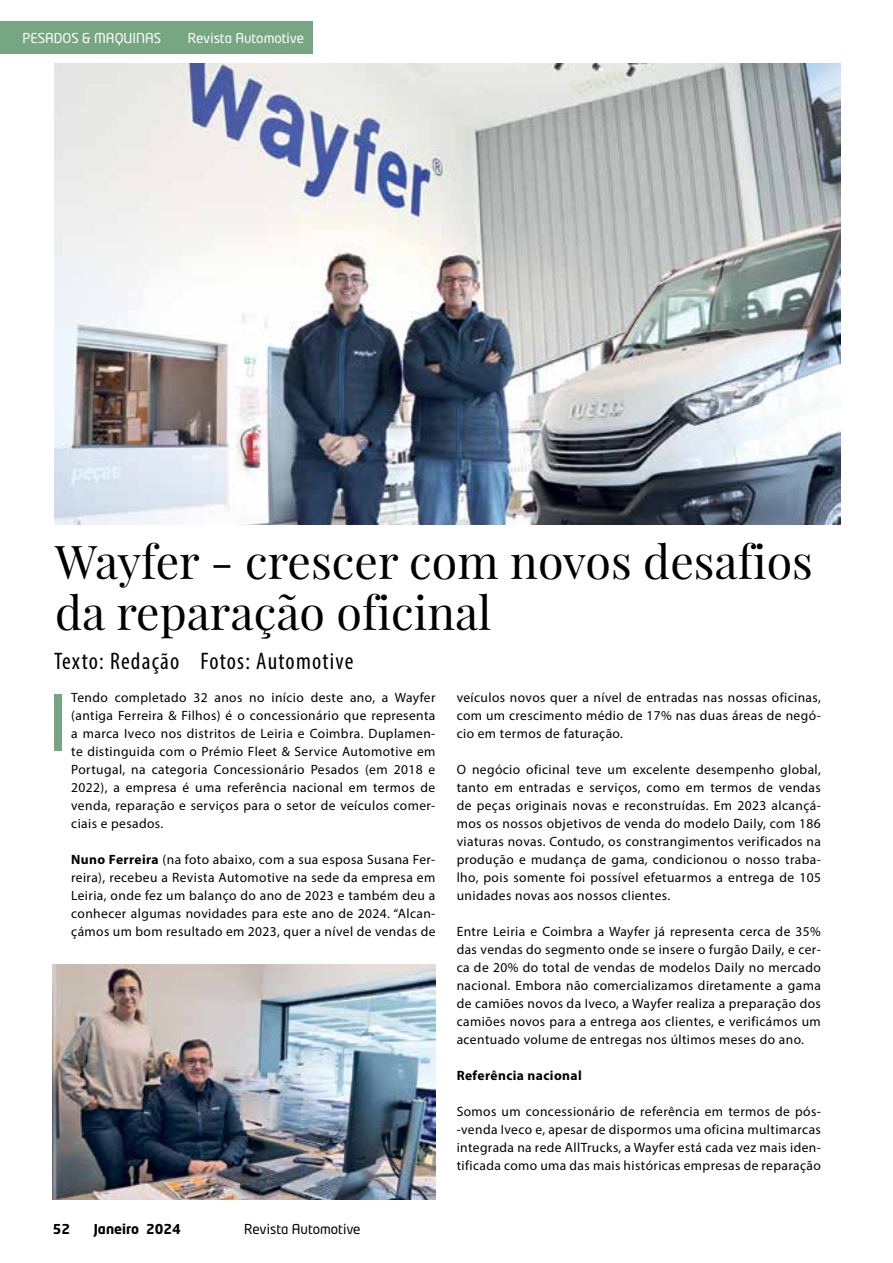
<style>
.page{position:relative;width:893px;height:1263px;background:#fff}
.page>*{position:absolute;margin:0;border:0;box-sizing:border-box;transform-origin:0 0}
.t1{font:46.5px/51px "Playfair Display";color:#000}
.t2{font:condensed 24px "Myriad Pro";letter-spacing:.05em;color:#000}
.t3{font:13.5px/18px "Myriad Pro";letter-spacing:.03em;color:#000;text-align:justify}
.t4{font:13.5px "Neo Tech Std";color:#fff}
.t5{font:700 13.5px "Myriad Pro";letter-spacing:.03em;color:#000}
.t6{font:13.5px "Neo Tech Std";color:#000}
.t7{font:700 13.5px "Neo Tech Std";color:#000}
.s1{font-weight:700}
</style>
<div class="page">
<div style="left:55px;top:694px;width:7px;height:56px;background:#77a782"></div>
<img style="left:54px;top:64px;width:786px;height:460px">
<img style="left:53px;top:964px;width:382px;height:235px">
<div style="left:0;top:21px;width:313px;height:33px;background:#77a782"></div>
<p class="t4" style="left:22px;top:30px;width:140px">PESADOS &amp; MAQUINAS</p>
<p class="t4" style="left:188px;top:30px;width:118px">Revista Automotive</p>
<h1 class="t1" style="left:55px;top:535px;width:759px">Wayfer - crescer com novos desafios da reparação oficinal</h1>
<h2 class="t2" style="left:54px;top:646px;width:301px">Texto: Redação Fotos: Automotive</h2>
<p class="t3" style="left:71px;top:688px;width:366px">Tendo completado 32 anos no início deste ano, a Wayfer (antiga Ferreira &amp; Filhos) é o concessionário que representa a marca Iveco nos distritos de Leiria e Coimbra. Duplamen&shy;te distinguida com o Prémio Fleet &amp; Service Automotive em Portugal, na categoria Concessionário Pesados (em 2018 e 2022), a empresa é uma referência nacional em termos de venda, reparação e serviços para o setor de veículos comer&shy;ciais e pesados.</p>
<p class="t3" style="left:71px;top:850px;width:366px"><span class="s1">Nuno Ferreira</span> (na foto abaixo, com a sua esposa Susana Fer&shy;reira), recebeu a Revista Automotive na sede da empresa em Leiria, onde fez um balanço do ano de 2023 e também deu a conhecer algumas novidades para este ano de 2024. “Alcan&shy;çámos um bom resultado em 2023, quer a nível de vendas de</p>
<p class="t7" style="left:53px;top:1220px;width:19px">52</p>
<p class="t7" style="left:94px;top:1220px;width:89px">Janeiro 2024</p>
<p class="t6" style="left:244px;top:1221px;width:118px">Revista Automotive</p>
<p class="t3" style="left:457px;top:688px;width:366px">veículos novos quer a nível de entradas nas nossas oficinas, com um crescimento médio de 17% nas duas áreas de negó&shy;cio em termos de faturação.</p>
<p class="t3" style="left:457px;top:760px;width:366px">O negócio oficinal teve um excelente desempenho global, tanto em entradas e serviços, como em termos de vendas de peças originais novas e reconstruídas. Em 2023 alcançá&shy;mos os nossos objetivos de venda do modelo Daily, com 186 viaturas novas. Contudo, os constrangimentos verificados na produção e mudança de gama, condicionou o nosso traba&shy;lho, pois somente foi possível efetuarmos a entrega de 105 unidades novas aos nossos clientes.</p>
<p class="t3" style="left:457px;top:922px;width:366px">Entre Leiria e Coimbra a Wayfer já representa cerca de 35% das vendas do segmento onde se insere o furgão Daily, e cer&shy;ca de 20% do total de vendas de modelos Daily no mercado nacional. Embora não comercializamos diretamente a gama de camiões novos da Iveco, a Wayfer realiza a preparação dos camiões novos para a entrega aos clientes, e verificámos um acentuado volume de entregas nos últimos meses do ano.</p>
<p class="t5" style="left:457px;top:1067px;width:127px">Referência nacional</p>
<p class="t3" style="left:457px;top:1102px;width:366px">Somos um concessionário de referência em termos de pós--venda Iveco e, apesar de dispormos uma oficina multimarcas integrada na rede AllTrucks, a Wayfer está cada vez mais iden&shy;tificada como uma das mais históricas empresas de reparação</p>
</div>
